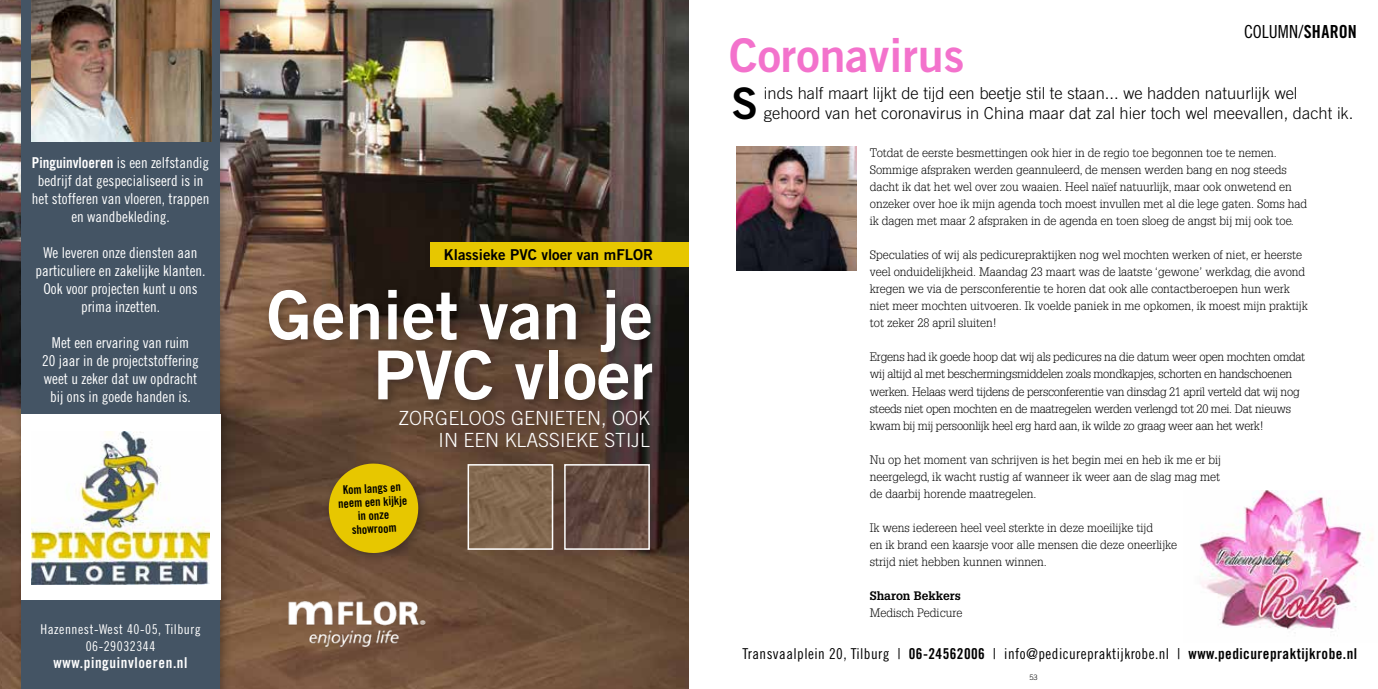
<style>
.page{position:relative;width:1378px;height:689px;background:#fff}
.page>*{position:absolute;margin:0;border:0;box-sizing:border-box;transform-origin:0 0}
.t1{font:67.5px/60px "Trade Gothic LT Std Bd 2";color:#fff;text-align:right}
.t2{font:46.5px "Trade Gothic LT Std Bd 2";color:#f372cc}
.t3{font:43.5px "Trade Gothic LT Std Bd 2";color:#000}
.t4{font:300 19.5px/22.5px "Trade Gothic LT Std";color:#fff;text-align:right}
.t5{font:18px "Trade Gothic LT Std Cn 18";color:#000}
.t6{font:300 16.5px "Trade Gothic LT Std";color:#000}
.t7{font:15px/18px "Trade Gothic LT Std Cn 18";color:#fff;text-align:center}
.t8{font:15px "Trade Gothic LT Std Cn 18";letter-spacing:.03em;color:#000}
.t9{font:15px "Trade Gothic LT Std Bd 2";color:#000}
.t10{font:15px "Trade Gothic LT Std Bd Cn 20";letter-spacing:.04em;color:#fff}
.t11{font:13.5px/17px "Trade Gothic LT Std Cn 18";letter-spacing:.04em;color:#fff;text-align:center}
.t12{font:300 12px/17px "Glypha LT Std";color:#000}
.t13{font:300 12px/17px "Glypha LT Std";letter-spacing:-.02em;color:#000}
.t14{font:12px/13.5px "Trade Gothic LT Std Bd Cn 20";color:#000;text-align:center}
.t15{font:700 12px "Glypha LT Std";color:#000}
.t16{font:300 7.5px "Trade Gothic LT Std";color:#000}
.s1{font-family:"Trade Gothic LT Std Bd Cn 20"}
</style>
<div class="page">
<img style="left:1200px;top:491px;width:173px;height:139px">
<img style="left:737px;top:146px;width:119px;height:125px">
<img style="left:0;top:0;width:689px;height:689px">
<div style="left:15px;top:0;width:217px;height:689px;background:#000;opacity:.3"></div>
<div style="left:21px;top:0;width:199px;height:689px;background:#445464"></div>
<div style="left:21px;top:414px;width:199px;height:186px;background:#fff"></div>
<img style="left:31px;top:0;width:181px;height:141px">
<div style="left:323px;top:457px;width:107px;height:108px;background:#000;opacity:.3"></div>
<svg style="left:327px;top:462px;width:92px;height:92px;background:#c4a50d"></svg>
<img style="left:31px;top:432px;width:179px;height:152px">
<div style="left:263px;top:284px;width:401px;height:128px;background:#000;opacity:.3"></div>
<img style="left:287px;top:600px;width:140px;height:46px">
<div style="left:431px;top:242px;width:258px;height:24px;background:#e7c700"></div>
<img style="left:567px;top:467px;width:80px;height:80px">
<div style="left:564px;top:464px;width:86px;height:86px;border:2px solid #fff"></div>
<img style="left:470px;top:467px;width:80px;height:80px">
<div style="left:467px;top:464px;width:86px;height:86px;border:2px solid #fff"></div>
<p class="t7" style="left:32px;top:154px;width:179px"><span class="s1">Pinguinvloeren</span> is een zelfstandig bedrijf dat gespecialiseerd is in het stofferen van vloeren, trappen en wandbekleding.</p>
<p class="t7" style="left:36px;top:244px;width:171px">We leveren onze diensten aan particuliere en zakelijke klanten.<br>Ook voor projecten kunt u ons prima inzetten.</p>
<p class="t7" style="left:42px;top:334px;width:158px">Met een ervaring van ruim<br>20 jaar in de projectstoffering weet u zeker dat uw opdracht bij ons in goede handen is.</p>
<p class="t11" style="left:40px;top:620px;width:162px">Hazennest-West 40-05, Tilburg<br>06-29032344</p>
<p class="t10" style="left:54px;top:653px;width:135px">www.pinguinvloeren.nl</p>
<p class="t9" style="left:444px;top:245px;width:211px">Klassieke PVC vloer van mFLOR</p>
<h1 class="t1" style="left:267px;top:284px;width:388px">Geniet van je<br>PVC vloer</h1>
<h3 class="t4" style="left:398px;top:406px;width:253px">ZORGELOOS GENIETEN, OOK<br>IN EEN KLASSIEKE STIJL</h3>
<p class="t14" style="left:337px;top:483px;width:71px;rotate:-3deg">Kom langs en neem een kijkje in onze showroom</p>
<h2 class="t2" style="left:729px;top:27px;width:237px">Coronavirus</h2>
<h3 class="t5" style="left:1244px;top:21px;width:114px">COLUMN/<span class="s1">SHARON</span></h3>
<h3 class="t3" style="left:731px;top:76px;width:28px">S</h3>
<h3 class="t6" style="left:764px;top:84px;width:535px">inds half maart lijkt de tijd een beetje stil te staan... we hadden natuurlijk wel</h3>
<h3 class="t6" style="left:764px;top:103px;width:591px">gehoord van het coronavirus in China maar dat zal hier toch wel meevallen, dacht ik.</h3>
<p class="t12" style="left:870px;top:145px;width:439px">Totdat de eerste besmettingen ook hier in de regio toe begonnen toe te nemen.<br>Sommige afspraken werden geannuleerd, de mensen werden bang en nog steeds dacht ik dat het wel over zou waaien. Heel naïef natuurlijk, maar ook onwetend en onzeker over hoe ik mijn agenda toch moest invullen met al die lege gaten. Soms had ik dagen met maar 2 afspraken in de agenda en toen sloeg de angst bij mij ook toe.</p>
<p class="t12" style="left:870px;top:247px;width:439px">Speculaties of wij als pedicurepraktijken nog wel mochten werken of niet, er heerste veel onduidelijkheid. Maandag 23 maart was de laatste ‘gewone’ werkdag, die avond kregen we via de persconferentie te horen dat ook alle contactberoepen hun werk niet meer mochten uitvoeren. Ik voelde paniek in me opkomen, ik moest mijn praktijk tot zeker 28 april sluiten!</p>
<p class="t13" style="left:870px;top:349px;width:437px">Ergens had ik goede hoop dat wij als pedicures na die datum weer open mochten omdat wij altijd al met beschermingsmiddelen zoals mondkapjes, schorten en handschoenen werken. Helaas werd tijdens de persconferentie van dinsdag 21 april verteld dat wij nog steeds niet open mochten en de maatregelen werden verlengd tot 20 mei. Dat nieuws kwam bij mij persoonlijk heel erg hard aan, ik wilde zo graag weer aan het werk!</p>
<p class="t12" style="left:870px;top:451px;width:353px;text-align:justify">Nu op het moment van schrijven is het begin mei en heb ik me er bij neergelegd, ik wacht rustig af wanneer ik weer aan de slag mag met de daarbij horende maatregelen.</p>
<p class="t12" style="left:870px;top:519px;width:309px">Ik wens iedereen heel veel sterkte in deze moeilijke tijd<br>en ik brand een kaarsje voor alle mensen die deze oneerlijke strijd niet hebben kunnen winnen.</p>
<p class="t15" style="left:870px;top:588px;width:92px">Sharon Bekkers</p>
<p class="t12" style="left:870px;top:604px;width:94px">Medisch Pedicure</p>
<p class="t8" style="left:742px;top:645px;width:616px">Transvaalplein 20, Tilburg | <span class="s1">06-24562006</span> | info@pedicurepraktijkrobe.nl | <span class="s1">www.pedicurepraktijkrobe.nl</span></p>
<p class="t16" style="left:1029px;top:672px;width:10px">53</p>
</div>
